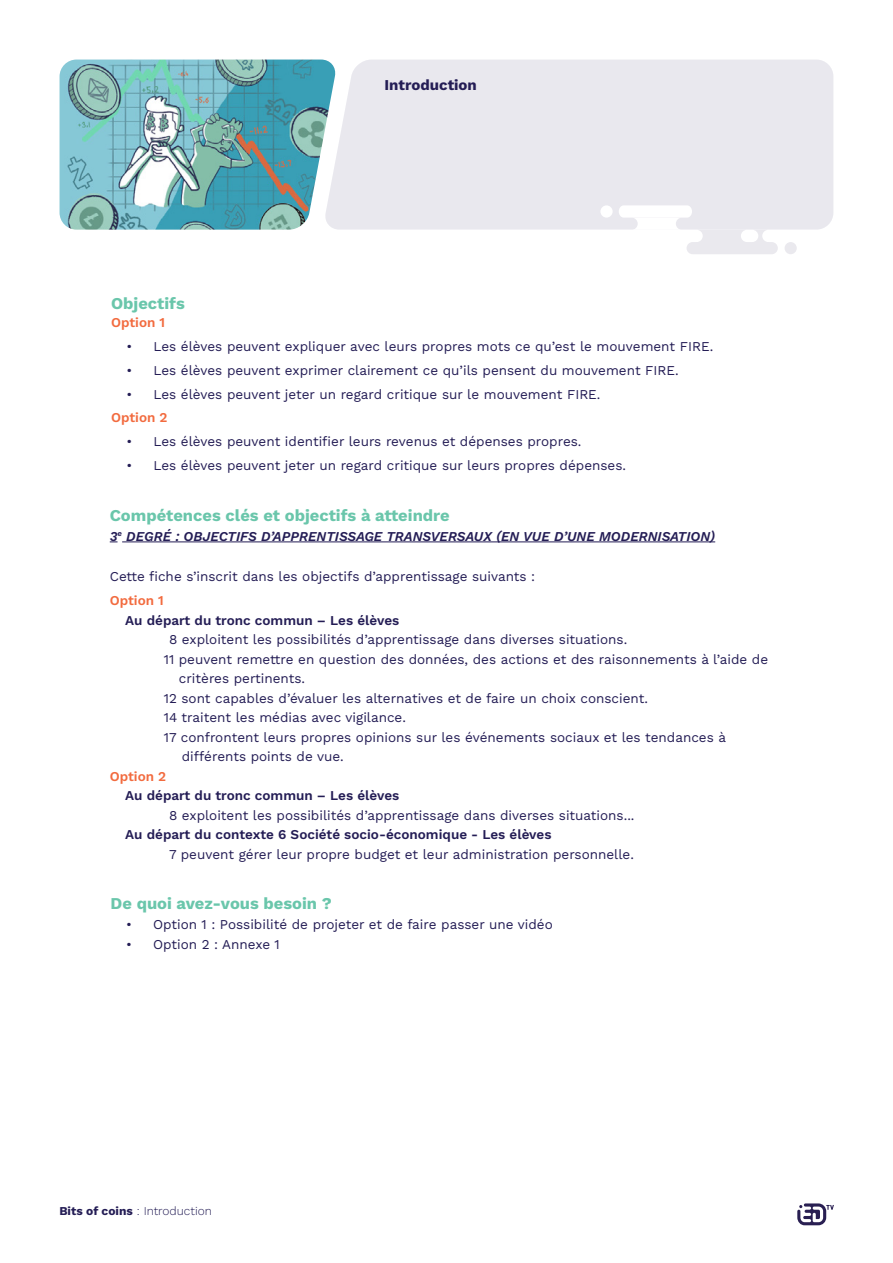
<style>
.page{position:relative;width:893px;height:1263px;background:#fff}
.page>*{position:absolute;margin:0;border:0;box-sizing:border-box;transform-origin:0 0}
.t1{font:700 16.5px "Work Sans";color:#6ac6ab}
.t2{font:700 15px "Work Sans";color:#241d55}
.t3{font:13.5px/19.5px "Work Sans";color:#241d55}
.t4{font:600 13.5px "Work Sans";color:#241d55}
.t5{font:italic 600 13.5px "Work Sans";color:#241d55}
.t6{font:600 13.5px "Work Sans";color:#f26b3f}
.t7{font:300 12px "Work Sans";color:#241d55}
.s1{font-weight:700}
</style>
<div class="page">
<svg style="left:797px;top:1203px;width:37px;height:22px"></svg>
<img style="left:60px;top:60px;width:264px;height:170px">
<div style="left:324px;top:60px;width:509px;height:170px;background:#e9e8ee"></div>
<div style="left:600px;top:205px;width:13px;height:13px;background:#fff;border-radius:6px"></div>
<svg style="left:619px;top:205px;width:178px;height:49px"></svg>
<hr style="left:122px;top:541px;width:593px;height:1px;background:#241d55">
<p class="t2" style="left:385px;top:74px;width:94px">Introduction</p>
<p class="t1" style="left:111px;top:291px;width:75px">Objectifs</p>
<p class="t6" style="left:111px;top:312px;width:55px">Option 1</p>
<p class="t3" style="left:127px;top:336px;width:588px">• Les élèves peuvent expliquer avec leurs propres mots ce qu’est le mouvement FIRE.</p>
<p class="t3" style="left:127px;top:360px;width:554px">• Les élèves peuvent exprimer clairement ce qu’ils pensent du mouvement FIRE.</p>
<p class="t3" style="left:127px;top:384px;width:475px">• Les élèves peuvent jeter un regard critique sur le mouvement FIRE.</p>
<p class="t6" style="left:111px;top:407px;width:58px">Option 2</p>
<p class="t3" style="left:127px;top:431px;width:456px">• Les élèves peuvent identifier leurs revenus et dépenses propres.</p>
<p class="t3" style="left:127px;top:455px;width:501px">• Les élèves peuvent jeter un regard critique sur leurs propres dépenses.</p>
<p class="t1" style="left:110px;top:503px;width:342px">Compétences clés et objectifs à atteindre</p>
<p class="t5" style="left:110px;top:526px;width:607px">3<sup>e</sup> DEGRÉ : OBJECTIFS D’APPRENTISSAGE TRANSVERSAUX (EN VUE D’UNE MODERNISATION)</p>
<p class="t3" style="left:110px;top:566px;width:427px">Cette fiche s’inscrit dans les objectifs d’apprentissage suivants :</p>
<p class="t6" style="left:110px;top:590px;width:55px">Option 1</p>
<p class="t4" style="left:125px;top:610px;width:276px">Au départ du tronc commun – Les élèves</p>
<p class="t3" style="left:169px;top:629px;width:460px">8 exploitent les possibilités d’apprentissage dans diverses situations.</p>
<p class="t3" style="left:179px;top:649px;width:591px;text-indent:-15px">11 peuvent remettre en question des données, des actions et des raisonnements à l’aide de critères pertinents.</p>
<p class="t3" style="left:164px;top:688px;width:486px">12 sont capables d’évaluer les alternatives et de faire un choix conscient.</p>
<p class="t3" style="left:164px;top:707px;width:244px">14 traitent les médias avec vigilance.</p>
<p class="t3" style="left:164px;top:727px;width:564px">17 confrontent leurs propres opinions sur les événements sociaux et les tendances à</p>
<p class="t3" style="left:182px;top:746px;width:164px">différents points de vue.</p>
<p class="t6" style="left:110px;top:766px;width:58px">Option 2</p>
<p class="t4" style="left:125px;top:785px;width:276px">Au départ du tronc commun – Les élèves</p>
<p class="t3" style="left:169px;top:805px;width:467px">8 exploitent les possibilités d’apprentissage dans diverses situations...</p>
<p class="t4" style="left:125px;top:824px;width:428px">Au départ du contexte 6 Société socio-économique - Les élèves</p>
<p class="t3" style="left:169px;top:844px;width:466px">7 peuvent gérer leur propre budget et leur administration personnelle.</p>
<p class="t1" style="left:111px;top:891px;width:223px">De quoi avez-vous besoin ?</p>
<p class="t3" style="left:126px;top:914px;width:428px">• Option 1 : Possibilité de projeter et de faire passer une vidéo</p>
<p class="t3" style="left:126px;top:934px;width:155px">• Option 2 : Annexe 1</p>
<p class="t7" style="left:59px;top:1202px;width:154px"><span class="s1">Bits of coins</span> : Introduction</p>
</div>
